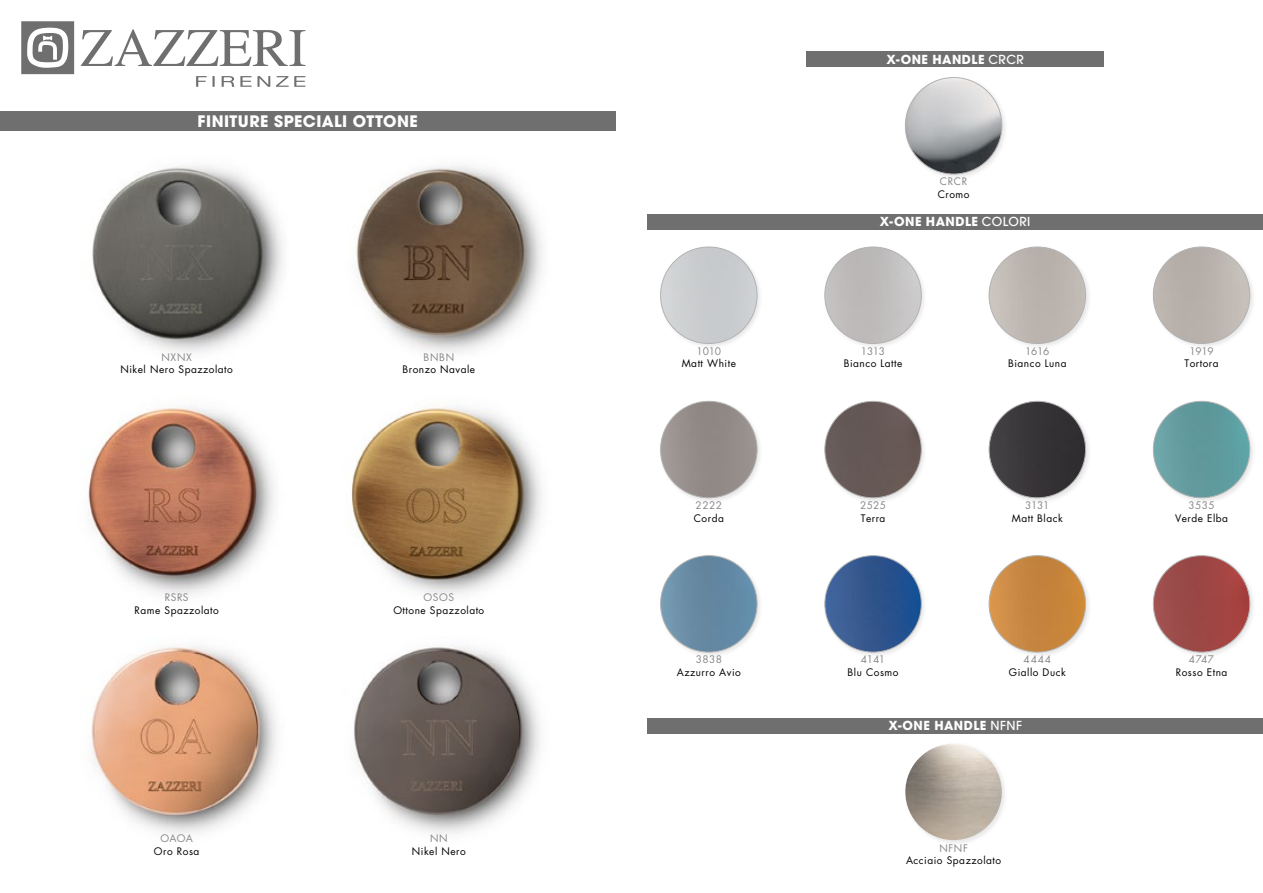
<style>
.page{position:relative;width:1263px;height:893px;background:#fff}
.page>*{position:absolute;margin:0;border:0;box-sizing:border-box;transform-origin:0 0}
.t1{font:700 15.75px "Avant Garde";letter-spacing:.03em;color:#fff}
.t2{font:700 12.3px "Avant Garde";letter-spacing:.035em;color:#fff}
.t3{font:10.2px "Futura";letter-spacing:.05em;color:#000}
.t4{font:10.2px "Futura";letter-spacing:.045em;color:#878787}
.s1{font-weight:500}
</style>
<div class="page">
<svg style="left:21px;top:21px;width:53px;height:53px"></svg>
<svg style="left:81px;top:29px;width:224px;height:37px"></svg>
<svg style="left:196px;top:76px;width:109px;height:11px"></svg>
<img style="left:92px;top:165px;width:191px;height:187px">
<img style="left:91px;top:645px;width:186px;height:189px">
<img style="left:88px;top:405px;width:186px;height:190px">
<img style="left:356px;top:165px;width:186px;height:188px">
<img style="left:351px;top:405px;width:191px;height:190px">
<img style="left:354px;top:645px;width:186px;height:189px">
<div style="left:0;top:111px;width:615px;height:19px;background:#706f6f"></div>
<div style="left:904px;top:76px;width:104px;height:105px;background:#000;opacity:.1"></div>
<img style="left:905px;top:78px;width:97px;height:96px;border-radius:48px">
<div style="left:903px;top:742px;width:105px;height:104px;background:#000;opacity:.1"></div>
<img style="left:905px;top:744px;width:97px;height:96px;border-radius:48px">
<div style="left:659px;top:245px;width:104px;height:105px;background:#000;opacity:.1"></div>
<div style="left:661px;top:247px;width:96px;height:96px;background:#caccce;border-radius:48px"></div>
<div style="left:988px;top:400px;width:103px;height:104px;background:#000;opacity:.1"></div>
<img style="left:989px;top:401px;width:96px;height:97px;border-radius:48px">
<div style="left:824px;top:245px;width:103px;height:105px;background:#000;opacity:.1"></div>
<img style="left:825px;top:247px;width:96px;height:96px;border-radius:48px">
<div style="left:988px;top:245px;width:103px;height:105px;background:#000;opacity:.1"></div>
<img style="left:989px;top:247px;width:96px;height:96px;border-radius:48px">
<div style="left:1152px;top:245px;width:103px;height:105px;background:#000;opacity:.1"></div>
<img style="left:1153px;top:247px;width:97px;height:96px;border-radius:48px">
<div style="left:659px;top:400px;width:104px;height:104px;background:#000;opacity:.1"></div>
<img style="left:661px;top:401px;width:96px;height:97px;border-radius:48px">
<div style="left:824px;top:400px;width:103px;height:104px;background:#000;opacity:.1"></div>
<div style="left:825px;top:401px;width:96px;height:97px;background:#665956;border-radius:48px"></div>
<div style="left:1152px;top:400px;width:103px;height:104px;background:#000;opacity:.1"></div>
<img style="left:1153px;top:401px;width:97px;height:97px;border-radius:48px">
<div style="left:659px;top:554px;width:104px;height:105px;background:#000;opacity:.1"></div>
<img style="left:661px;top:556px;width:96px;height:96px;border-radius:48px">
<div style="left:824px;top:554px;width:103px;height:105px;background:#000;opacity:.1"></div>
<img style="left:825px;top:556px;width:96px;height:96px;border-radius:48px">
<div style="left:988px;top:554px;width:103px;height:105px;background:#000;opacity:.1"></div>
<img style="left:989px;top:556px;width:96px;height:96px;border-radius:48px">
<div style="left:1152px;top:554px;width:103px;height:105px;background:#000;opacity:.1"></div>
<img style="left:1153px;top:556px;width:97px;height:96px;border-radius:48px">
<div style="left:806px;top:51px;width:298px;height:16px;background:#706f6f"></div>
<div style="left:647px;top:718px;width:616px;height:15px;background:#706f6f"></div>
<div style="left:647px;top:214px;width:616px;height:16px;background:#706f6f"></div>
<h1 class="t1" style="left:198px;top:111px;width:222px">FINITURE SPECIALI OTTONE</h1>
<p class="t4" style="left:162px;top:350px;width:32px">NXNX</p>
<p class="t3" style="left:120px;top:363px;width:114px">Nikel Nero Spazzolato</p>
<p class="t4" style="left:424px;top:350px;width:32px">BNBN</p>
<p class="t3" style="left:402px;top:363px;width:74px">Bronzo Navale</p>
<p class="t4" style="left:165px;top:591px;width:25px">RSRS</p>
<p class="t3" style="left:134px;top:603px;width:86px">Rame Spazzolato</p>
<p class="t4" style="left:424px;top:591px;width:32px">OSOS</p>
<p class="t3" style="left:393px;top:603px;width:92px">Ottone Spazzolato</p>
<p class="t4" style="left:160px;top:832px;width:34px">OAOA</p>
<p class="t3" style="left:154px;top:844px;width:47px">Oro Rosa</p>
<p class="t4" style="left:430px;top:832px;width:19px">NN</p>
<p class="t3" style="left:412px;top:844px;width:55px">Nikel Nero</p>
<p class="t2" style="left:886px;top:51px;width:139px">X-ONE HANDLE <span class="s1">CRCR</span></p>
<p class="t4" style="left:940px;top:175px;width:29px">CRCR</p>
<p class="t3" style="left:938px;top:187px;width:33px">Cromo</p>
<p class="t2" style="left:880px;top:214px;width:152px">X-ONE HANDLE <span class="s1">COLORI</span></p>
<p class="t4" style="left:696px;top:345px;width:26px">1010</p>
<p class="t3" style="left:682px;top:357px;width:56px">Matt White</p>
<p class="t4" style="left:861px;top:345px;width:26px">1313</p>
<p class="t3" style="left:844px;top:357px;width:60px">Bianco Latte</p>
<p class="t4" style="left:1025px;top:345px;width:26px">1616</p>
<p class="t3" style="left:1008px;top:357px;width:60px">Bianco Luna</p>
<p class="t4" style="left:1189px;top:345px;width:26px">1919</p>
<p class="t3" style="left:1184px;top:357px;width:36px">Tortora</p>
<p class="t4" style="left:696px;top:499px;width:28px">2222</p>
<p class="t3" style="left:694px;top:511px;width:32px">Corda</p>
<p class="t4" style="left:860px;top:499px;width:28px">2525</p>
<p class="t3" style="left:861px;top:511px;width:26px">Terra</p>
<p class="t4" style="left:1025px;top:499px;width:26px">3131</p>
<p class="t3" style="left:1012px;top:511px;width:52px">Matt Black</p>
<p class="t4" style="left:1188px;top:499px;width:28px">3535</p>
<p class="t3" style="left:1175px;top:511px;width:55px">Verde Elba</p>
<p class="t4" style="left:696px;top:653px;width:28px">3838</p>
<p class="t3" style="left:677px;top:666px;width:66px">Azzurro Avio</p>
<p class="t4" style="left:861px;top:653px;width:26px">4141</p>
<p class="t3" style="left:848px;top:666px;width:52px">Blu Cosmo</p>
<p class="t4" style="left:1023px;top:653px;width:29px">4444</p>
<p class="t3" style="left:1009px;top:666px;width:58px">Giallo Duck</p>
<p class="t4" style="left:1189px;top:653px;width:27px">4747</p>
<p class="t3" style="left:1176px;top:666px;width:53px">Rosso Etna</p>
<p class="t2" style="left:888px;top:717px;width:135px">X-ONE HANDLE <span class="s1">NFNF</span></p>
<p class="t4" style="left:939px;top:841px;width:30px">NFNF</p>
<p class="t3" style="left:906px;top:854px;width:97px">Acciaio Spazzolato</p>
</div>
